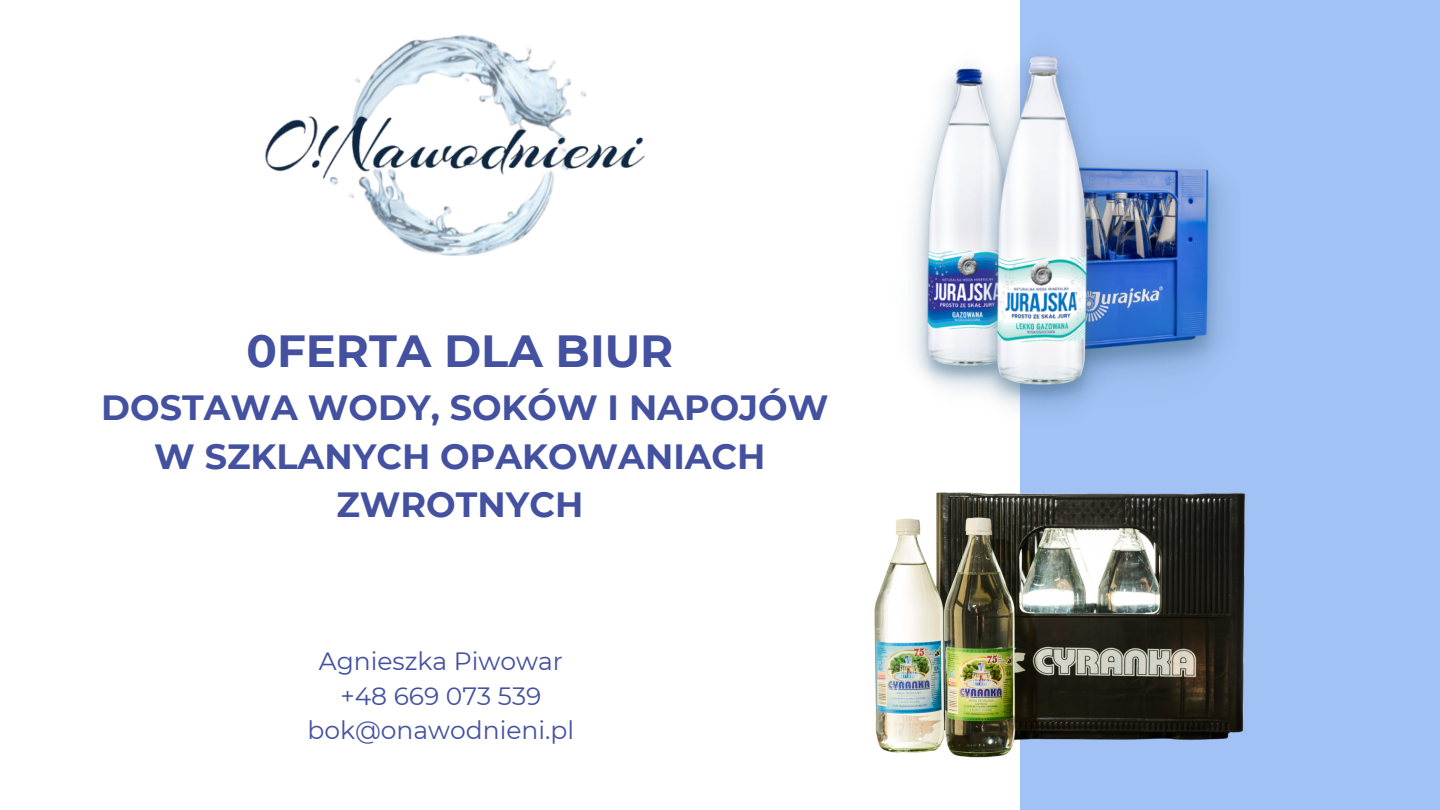
<style>
.page{position:relative;width:1440px;height:810px;background:#fff}
.page>*{position:absolute;margin:0;border:0;box-sizing:border-box;transform-origin:0 0}
.t1{font:700 45px "Montserrat";color:#4451a0}
.t2{font:700 35px/48.8px "Montserrat";color:#4451a0;text-align:center}
.t3{font:25px "Montserrat";color:#4451a0}
</style>
<div class="page">
<div style="left:1020px;top:0;width:420px;height:810px;background:#a2c1f4"></div>
<img style="left:839px;top:23px;width:402px;height:402px;border-radius:25px">
<img style="left:874px;top:492px;width:372px;height:266px">
<img style="left:265px;top:35px;width:380px;height:221px">
<p class="t1" style="left:246px;top:323px;width:428px">0FERTA DLA BIUR</p>
<p class="t2" style="left:101px;top:383px;width:729px">DOSTAWA WODY, SOKÓW I NAPOJÓW</p>
<p class="t2" style="left:154px;top:432px;width:613px">W SZKLANYCH OPAKOWANIACH<br>ZWROTNYCH</p>
<p class="t3" style="left:319px;top:646px;width:246px">Agnieszka Piwowar</p>
<p class="t3" style="left:340px;top:681px;width:202px">+48 669 073 539</p>
<p class="t3" style="left:308px;top:715px;width:268px">bok@onawodnieni.pl</p>
</div>
